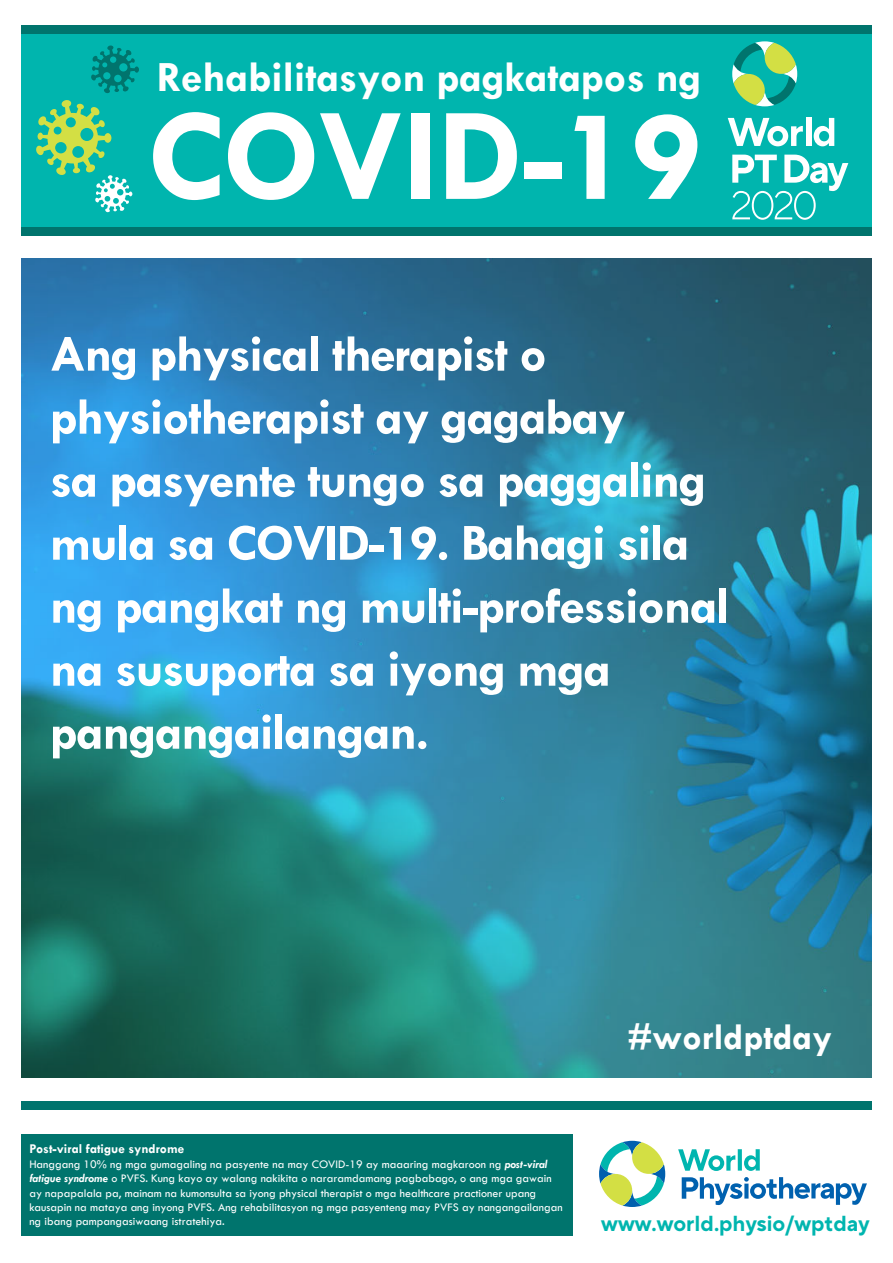
<style>
.page{position:relative;width:893px;height:1263px;background:#fff}
.page>*{position:absolute;margin:0;border:0;box-sizing:border-box;transform-origin:0 0}
.t1{font:700 133.5px "Tw Cen";color:#fff}
.t2{font:700 52.5px/63px "Tw Cen";letter-spacing:-.03em;color:#fff}
.t3{font:700 43.5px "Tw Cen";letter-spacing:-.01em;color:#fff}
.t4{font:700 37.5px "Tw Cen";color:#fff}
.t5{font:700 21.75px "TT Norms Pro";color:#00b5af}
.t6{font:700 13.5px "Tw Cen";color:#fff}
.t7{font:12px/14.4px "Tw Cen";color:#fff}
.s1{font-weight:700;font-style:italic}
</style>
<div class="page">
<img style="left:21px;top:259px;width:851px;height:818px">
<div style="left:21px;top:28px;width:851px;height:199px;background:#00b5ae"></div>
<div style="left:21px;top:227px;width:851px;height:9px;background:#00746d"></div>
<div style="left:21px;top:25px;width:851px;height:9px;background:#00746d"></div>
<svg style="left:678px;top:1149px;width:57px;height:22px"></svg>
<svg style="left:738px;top:1149px;width:4px;height:21px"></svg>
<svg style="left:744px;top:1149px;width:16px;height:22px"></svg>
<svg style="left:682px;top:1177px;width:185px;height:28px"></svg>
<svg style="left:599px;top:1141px;width:66px;height:66px"></svg>
<div style="left:21px;top:1134px;width:552px;height:102px;background:#00746d"></div>
<div style="left:21px;top:1101px;width:851px;height:9px;background:#00746d"></div>
<svg style="left:91px;top:45px;width:48px;height:48px"></svg>
<svg style="left:36px;top:100px;width:96px;height:112px"></svg>
<svg style="left:732px;top:41px;width:65px;height:65px"></svg>
<svg style="left:728px;top:118px;width:75px;height:28px"></svg>
<div style="left:806px;top:118px;width:5px;height:28px;background:#fff"></div>
<svg style="left:814px;top:118px;width:20px;height:28px"></svg>
<svg style="left:732px;top:155px;width:116px;height:65px"></svg>
<h3 class="t3" style="left:157px;top:51px;width:546px">Rehabilitasyon pagkatapos ng</h3>
<h1 class="t1" style="left:147px;top:76px;width:557px">COVID-19</h1>
<h2 class="t2" style="left:50px;top:321px;width:681px">Ang physical therapist o physiotherapist ay gagabay<br>sa pasyente tungo sa paggaling mula sa COVID-19. Bahagi sila ng pangkat ng multi-professional na susuporta sa iyong mga pangangailangan.</h2>
<p class="t6" style="left:29px;top:1140px;width:156px">Post-viral fatigue syndrome</p>
<p class="t7" style="left:29px;top:1157px;width:535px">Hanggang 10% ng mga gumagaling na pasyente na may COVID-19 ay maaaring magkaroon ng <span class="s1">post-viral fatigue syndrome</span> o PVFS. Kung kayo ay walang nakikita o nararamdamang pagbabago, o ang mga gawain ay napapalala pa, mainam na kumonsulta sa iyong physical therapist o mga healthcare practioner upang kausapin na mataya ang inyong PVFS. Ang rehabilitasyon ng mga pasyenteng may PVFS ay nangangailangan ng ibang pampangasiwaang istratehiya.</p>
<h3 class="t4" style="left:627px;top:1015px;width:206px">#worldptday</h3>
<h3 class="t5" style="left:601px;top:1209px;width:270px">www.world.physio/wptday</h3>
</div>
